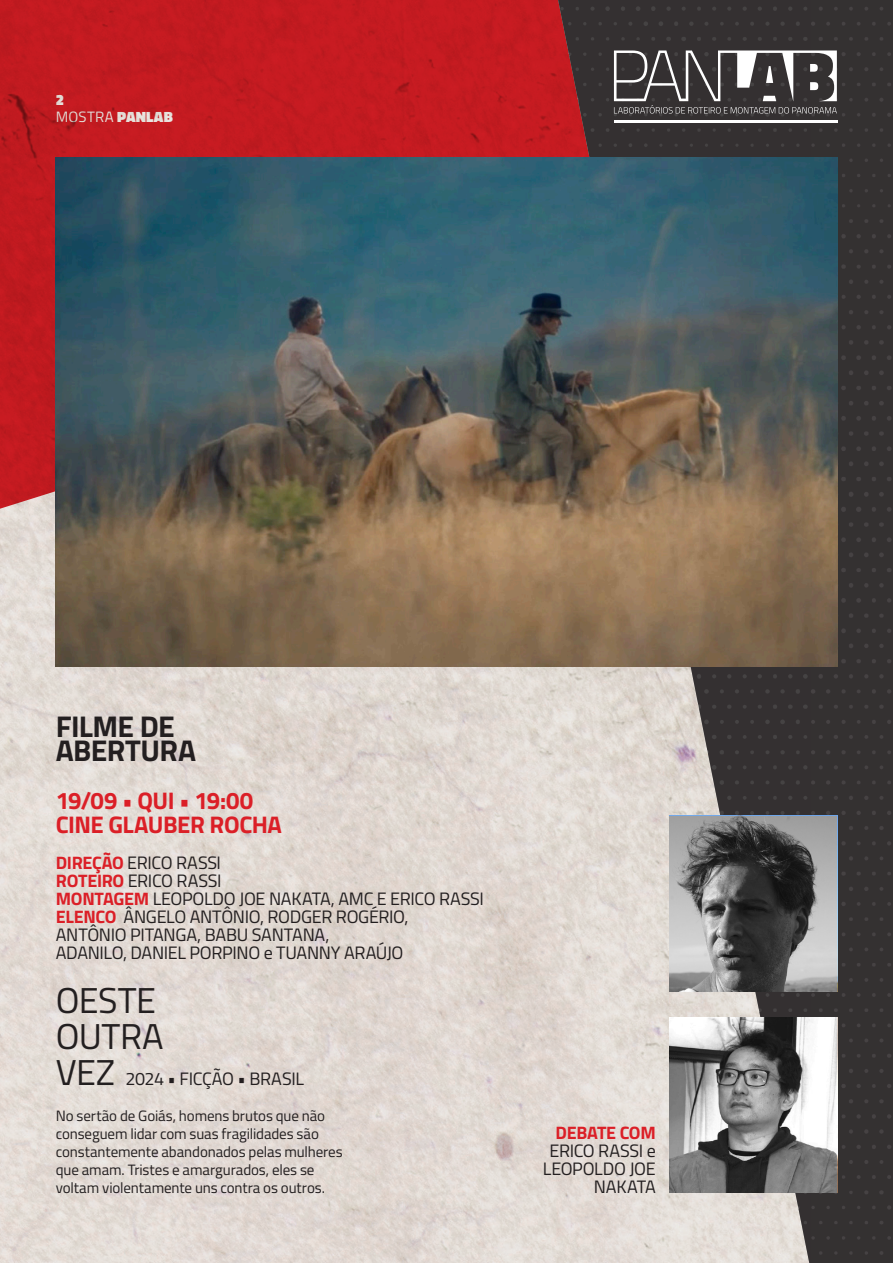
<style>
.page{position:relative;width:893px;height:1263px;background:#fff}
.page>*{position:absolute;margin:0;border:0;box-sizing:border-box;transform-origin:0 0}
.t1{font:36px "Cairo";letter-spacing:-.01em;color:#231f20}
.t2{font:700 30px "Cairo";letter-spacing:-.02em;color:#231f20}
.t3{font:700 24px "Cairo";letter-spacing:-.02em;color:#db1f27}
.t4{font:18px/18px "Cairo";letter-spacing:-.02em;color:#231f20}
.t5{font:700 18px "Cairo";letter-spacing:-.02em;color:#db1f27}
.t6{font:15px/18px "Cairo";letter-spacing:-.01em;color:#231f20}
.t7{font:900 15px/17.2px "Cairo";color:#fff}
.s1{font-weight:400}
.s2{font-weight:700;color:#db1f27}
.s3{font-size:36px}
</style>
<div class="page">
<svg style="left:809px;top:0;width:84px;height:1263px;background:#383536"></svg>
<hr style="left:614px;top:120px;width:223px;height:3px;background:#fff">
<svg style="left:809px;top:50px;width:28px;height:64px"></svg>
<img style="left:0;top:0;width:809px;height:1263px">
<img style="left:56px;top:158px;width:781px;height:508px">
<svg style="left:670px;top:1017px;width:167px;height:176px"></svg>
<svg style="left:670px;top:816px;width:167px;height:175px;background:#757575"></svg>
<p class="t7" style="left:56px;top:91px;width:118px">2<br><span class="s1">MOSTRA</span> PANLAB</p>
<p class="t2" style="left:56px;top:702px;width:121px">FILME DE</p>
<p class="t2" style="left:56px;top:726px;width:142px">ABERTURA</p>
<p class="t3" style="left:56px;top:781px;width:199px">19/09 • QUI • 19:00</p>
<p class="t3" style="left:56px;top:805px;width:228px">CINE GLAUBER ROCHA</p>
<p class="t4" style="left:56px;top:853px;width:167px"><span class="s2">DIREÇÃO</span> ERICO RASSI</p>
<p class="t4" style="left:56px;top:871px;width:167px"><span class="s2">ROTEIRO</span> ERICO RASSI</p>
<p class="t4" style="left:56px;top:889px;width:430px"><span class="s2">MONTAGEM</span> LEOPOLDO JOE NAKATA, AMC E ERICO RASSI</p>
<p class="t4" style="left:56px;top:907px;width:354px"><span class="s2">ELENCO</span> ÂNGELO ANTÔNIO, RODGER ROGÉRIO,</p>
<p class="t4" style="left:56px;top:925px;width:349px">ANTÔNIO PITANGA, BABU SANTANA,<br>ADANILO, DANIEL PORPINO e TUANNY ARAÚJO</p>
<p class="t1" style="left:56px;top:974px;width:102px">OESTE</p>
<p class="t1" style="left:56px;top:1010px;width:109px">OUTRA</p>
<p class="t4" style="left:56px;top:1069px;width:250px"><span class="s3">VEZ</span> 2024 • FICÇÃO • BRASIL</p>
<p class="t6" style="left:56px;top:1106px;width:288px">No sertão de Goiás, homens brutos que não conseguem lidar com suas fragilidades são constantemente abandonados pelas mulheres que amam. Tristes e amargurados, eles se voltam violentamente uns contra os outros.</p>
<p class="t5" style="left:556px;top:1118px;width:102px">DEBATE COM</p>
<p class="t4" style="left:549px;top:1141px;width:108px">ERICO RASSI e</p>
<p class="t4" style="left:543px;top:1159px;width:114px;text-align:right">LEOPOLDO JOE<br>NAKATA</p>
</div>
